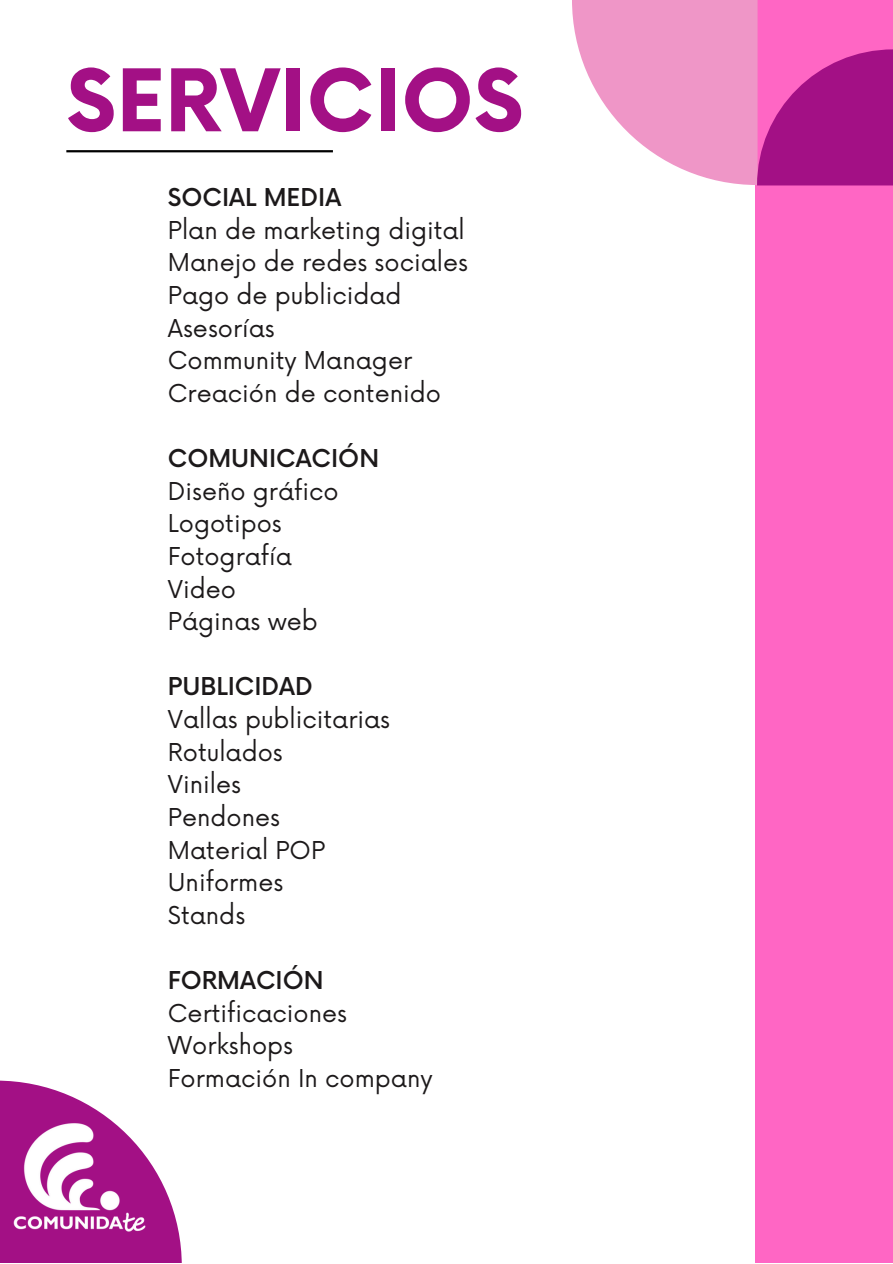
<style>
.page{position:relative;width:893px;height:1264px;background:#fff}
.page>*{position:absolute;margin:0;border:0;box-sizing:border-box;transform-origin:0 0}
.t1{font:700 83.85px "Now";color:#a31085}
.t2{font:24px/32.5px "Now";color:#1c191a}
.t3{font:500 24px "Now";color:#1c191a}
</style>
<div class="page">
<div style="left:755px;top:0;width:137px;height:1262px;background:#ff66c4"></div>
<svg style="left:572px;top:0;width:320px;height:185px"></svg>
<svg style="left:0;top:1080px;width:182px;height:182px"></svg>
<hr style="left:66px;top:150px;width:267px;height:2px;background:#000">
<img style="left:8px;top:1106px;width:142px;height:142px">
<h1 class="t1" style="left:66px;top:56px;width:458px">SERVICIOS</h1>
<p class="t3" style="left:168px;top:185px;width:175px">SOCIAL MEDIA</p>
<p class="t2" style="left:168px;top:215px;width:301px">Plan de marketing digital<br>Manejo de redes sociales<br>Pago de publicidad<br>Asesorías<br>Community Manager<br>Creación de contenido</p>
<p class="t3" style="left:168px;top:445px;width:213px">COMUNICACIÓN</p>
<p class="t2" style="left:168px;top:476px;width:172px">Diseño gráfico<br>Logotipos<br>Fotografía<br>Video<br>Páginas web</p>
<p class="t3" style="left:168px;top:674px;width:146px">PUBLICIDAD</p>
<p class="t2" style="left:168px;top:704px;width:224px">Vallas publicitarias<br>Rotulados<br>Viniles<br>Pendones<br>Material POP<br>Uniformes<br>Stands</p>
<p class="t3" style="left:168px;top:967px;width:157px">FORMACIÓN</p>
<p class="t2" style="left:168px;top:997px;width:266px">Certificaciones<br>Workshops<br>Formación In company</p>
</div>
